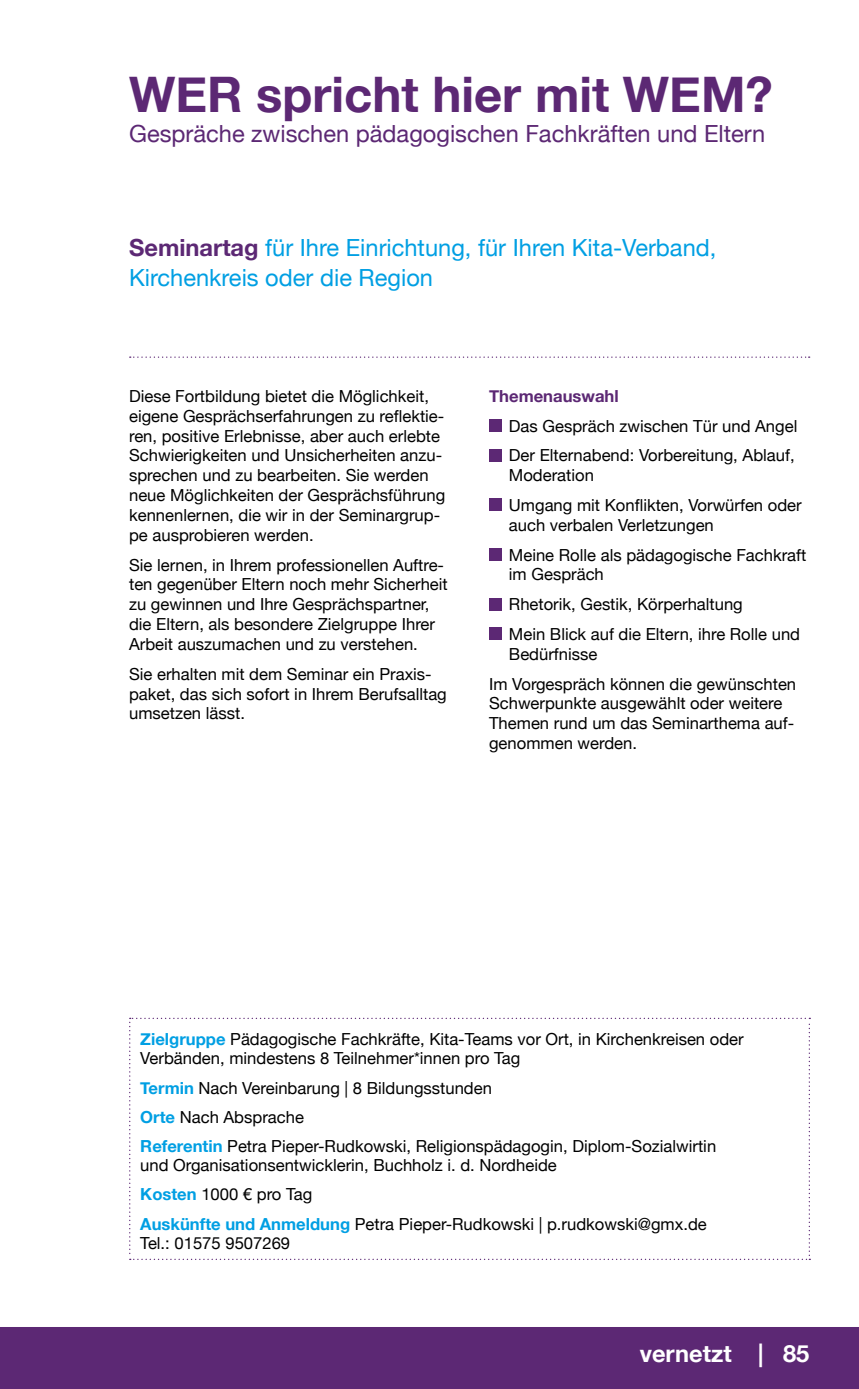
<style>
.page{position:relative;width:859px;height:1389px;background:#fff}
.page>*{position:absolute;margin:0;border:0;box-sizing:border-box;transform-origin:0 0}
.t1{font:700 49px "Helvetica Neue";color:#5c2874}
.t2{font:23.62px/29.8px "Helvetica Neue";color:#009fe3}
.t3{font:23.62px "Helvetica Neue";color:#5c2874}
.t4{font:700 23.62px "Helvetica Neue";color:#fff}
.t5{font:16.62px/19.8px "Helvetica Neue";color:#000}
.t6{font:700 16.62px "Helvetica Neue";color:#5c2874}
.s1{font-weight:700;color:#5c2874}
.s2{font-weight:700;color:#009fe3}
</style>
<div class="page">
<svg style="left:130px;top:357px;width:679px;height:1px"></svg>
<div style="left:0;top:1327px;width:858px;height:62px;background:#5c2874"></div>
<div style="left:489px;top:419px;width:12px;height:13px;background:#5c2874"></div>
<div style="left:489px;top:449px;width:12px;height:12px;background:#5c2874"></div>
<div style="left:489px;top:499px;width:12px;height:12px;background:#5c2874"></div>
<div style="left:489px;top:548px;width:12px;height:13px;background:#5c2874"></div>
<div style="left:489px;top:598px;width:12px;height:12px;background:#5c2874"></div>
<div style="left:489px;top:628px;width:12px;height:12px;background:#5c2874"></div>
<svg style="left:129px;top:1018px;width:681px;height:242px"></svg>
<h1 class="t1" style="left:129px;top:56px;width:645px">WER spricht hier mit WEM?</h1>
<h2 class="t3" style="left:129px;top:117px;width:637px">Gespräche zwischen pädagogischen Fachkräften und Eltern</h2>
<h2 class="t2" style="left:129px;top:234px;width:588px"><span class="s1">Seminartag</span> für Ihre Einrichtung, für Ihren Kita-Verband,<br>Kirchenkreis oder die Region</h2>
<p class="t5" style="left:129px;top:387px;width:317px">Diese Fortbildung bietet die Möglichkeit, eigene Gesprächserfahrungen zu reflektie&shy;ren, positive Erlebnisse, aber auch erlebte Schwierigkeiten und Unsicherheiten anzu&shy;sprechen und zu bearbeiten. Sie werden neue Möglichkeiten der Gesprächsführung kennenlernen, die wir in der Seminargrup&shy;pe ausprobieren werden.</p>
<p class="t5" style="left:129px;top:556px;width:320px">Sie lernen, in Ihrem professionellen Auftre&shy;ten gegenüber Eltern noch mehr Sicherheit zu gewinnen und Ihre Gesprächspartner, die Eltern, als besondere Zielgruppe Ihrer Arbeit auszumachen und zu verstehen.</p>
<p class="t5" style="left:129px;top:665px;width:319px">Sie erhalten mit dem Seminar ein Praxis&shy;paket, das sich sofort in Ihrem Berufsalltag umsetzen lässt.</p>
<p class="t6" style="left:489px;top:383px;width:131px">Themenauswahl</p>
<p class="t5" style="left:508px;top:412px;width:290px;line-height:29.8px">Das Gespräch zwischen Tür und Angel<br>Der Elternabend: Vorbereitung, Ablauf,</p>
<p class="t5" style="left:508px;top:461px;width:294px;line-height:29.8px">Moderation<br>Umgang mit Konflikten, Vorwürfen oder</p>
<p class="t5" style="left:508px;top:511px;width:299px;line-height:29.8px">auch verbalen Verletzungen<br>Meine Rolle als pädagogische Fachkraft</p>
<p class="t5" style="left:508px;top:561px;width:292px;line-height:29.8px">im Gespräch<br>Rhetorik, Gestik, Körperhaltung<br>Mein Blick auf die Eltern, ihre Rolle und</p>
<p class="t5" style="left:489px;top:640px;width:308px;line-height:29.8px;text-indent:20px">Bedürfnisse<br>Im Vorgespräch können die gewünschten</p>
<p class="t5" style="left:489px;top:695px;width:306px">Schwerpunkte ausgewählt oder weitere<br>Themen rund um das Seminarthema auf&shy;genommen werden.</p>
<p class="t5" style="left:140px;top:1031px;width:604px;line-height:19.2px"><span class="s2">Zielgruppe</span> Pädagogische Fachkräfte, Kita-Teams vor Ort, in Kirchenkreisen oder<br>Verbänden, mindestens 8 Teilnehmer*innen pro Tag</p>
<p class="t5" style="left:140px;top:1074px;width:577px;line-height:29.2px"><span class="s2">Termin</span> Nach Vereinbarung | 8 Bildungsstunden<br><span class="s2">Orte</span> Nach Absprache<br><span class="s2">Referentin</span> Petra Pieper-Rudkowski, Religionspädagogin, Diplom-Sozialwirtin</p>
<p class="t5" style="left:140px;top:1152px;width:567px;line-height:29.2px">und Organisationsentwicklerin, Buchholz i. d. Nordheide<br><span class="s2">Kosten</span> 1000 € pro Tag<br><span class="s2">Auskünfte und Anmeldung</span> Petra Pieper-Rudkowski | p.rudkowski@gmx.de</p>
<p class="t5" style="left:140px;top:1234px;width:151px">Tel.: 01575 9507269</p>
<h2 class="t4" style="left:639px;top:1335px;width:196px">vernetzt | 8585</h2>
</div>
